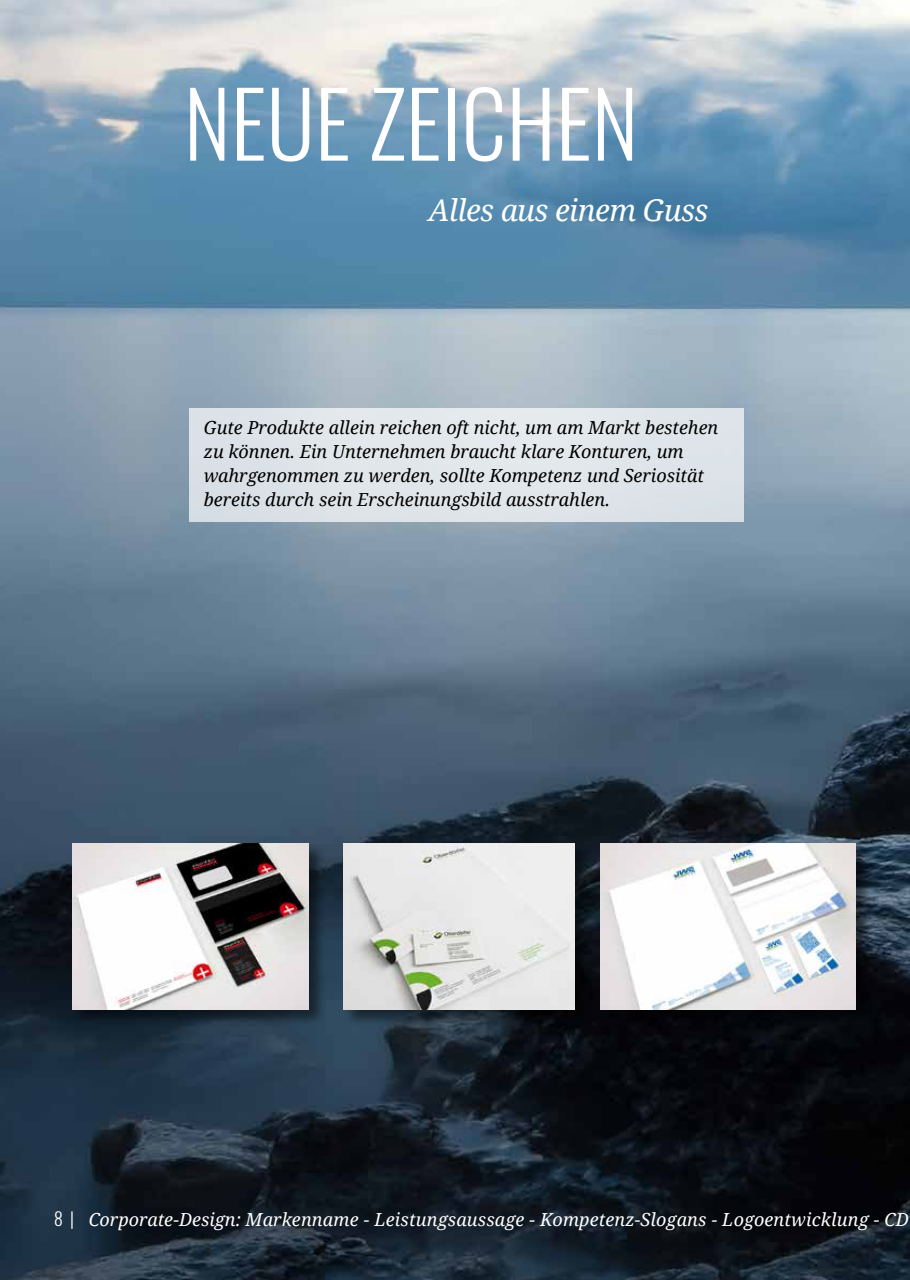
<style>
.page{position:relative;width:910px;height:1280px;background:#fff}
.page>*{position:absolute;margin:0;border:0;box-sizing:border-box;transform-origin:0 0}
.t1{font:300 90px "Oswald";color:#fff}
.t2{font:italic 30px "Droid Serif";letter-spacing:-.02em;color:#fff}
.t3{font:italic 18px/24px "Droid Serif";color:#000}
.t4{font:italic 18px "Droid Serif";letter-spacing:.01em;color:#fff}
.t5{font:300 18px "Oswald";color:#fff}
.s1{font-family:"Oswald";font-weight:300;font-style:normal}
</style>
<div class="page">
<img style="left:0;top:0;width:910px;height:1280px">
<div style="left:190px;top:409px;width:554px;height:113px;background:#dfe5ea"></div>
<div style="left:72px;top:843px;width:254px;height:184px;background:#000;opacity:.5"></div>
<img style="left:72px;top:843px;width:236px;height:167px">
<div style="left:600px;top:843px;width:274px;height:184px;background:#000;opacity:.5"></div>
<img style="left:601px;top:843px;width:255px;height:167px">
<div style="left:343px;top:843px;width:249px;height:184px;background:#000;opacity:.5"></div>
<img style="left:344px;top:843px;width:231px;height:167px">
<h1 class="t1" style="left:184px;top:64px;width:456px">NEUE ZEICHEN</h1>
<h2 class="t2" style="left:428px;top:191px;width:281px">Alles aus einem Guss</h2>
<p class="t3" style="left:204px;top:416px;width:516px">Gute Produkte allein reichen oft nicht, um am Markt bestehen zu können. Ein Unternehmen braucht klare Konturen, um wahrgenommen zu werden, sollte Kompetenz und Seriosität bereits durch sein Erscheinungsbild ausstrahlen.</p>
<p class="t5" style="left:54px;top:1206px;width:18px">2 |</p>
<p class="t4" style="left:54px;top:1208px;width:856px"><span class="s1">8 |</span> Corporate-Design: Markenname - Leistungsaussage - Kompetenz-Slogans - Logoentwicklung - CD</p>
</div>
